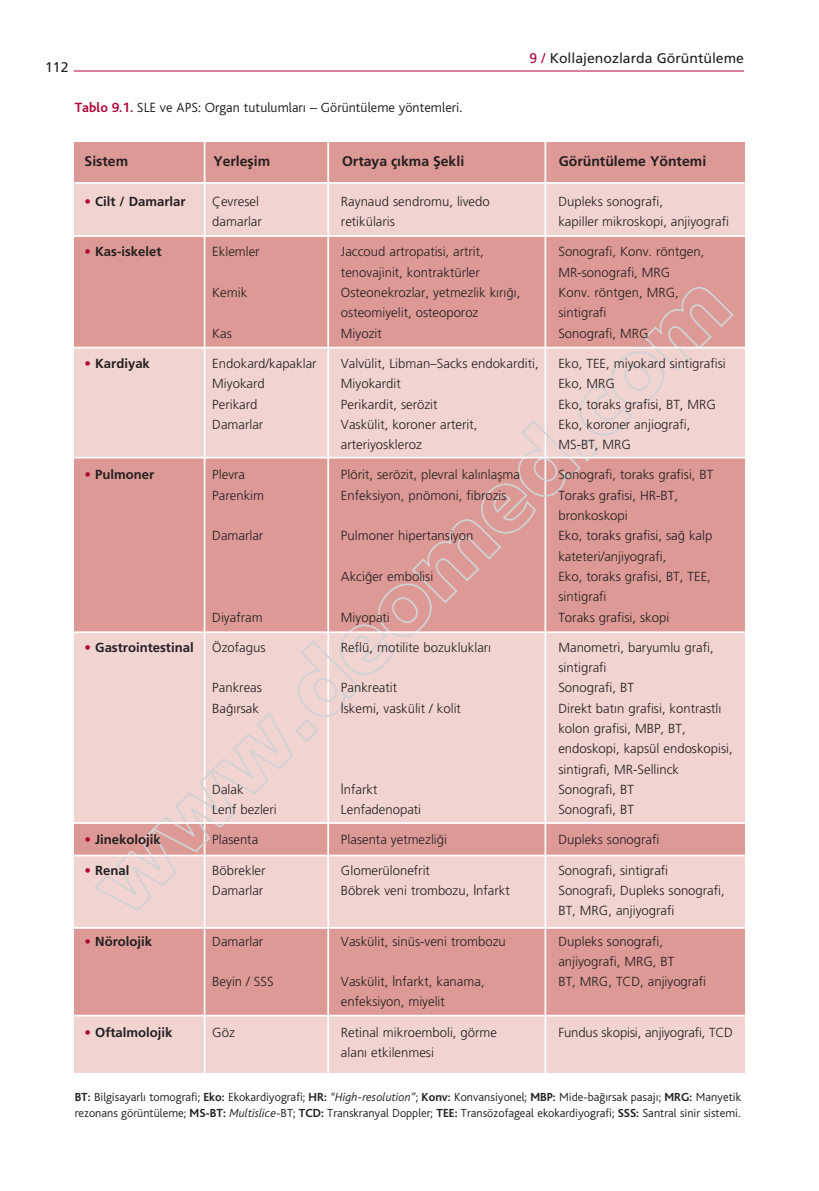
<style>
.page{position:relative;width:819px;height:1191px;background:#fff}
.page>*{position:absolute;margin:0;border:0;box-sizing:border-box;transform-origin:0 0}
.t1{font:300 14px "Bliss Turkish";color:#231f20}
.t2{font:700 14px "Frutiger";color:#231f20}
.t3{font:14px "Frutiger";color:#231f20}
.t4{font:300 13.12px/20.3px "Frutiger";color:#231f20}
.t5{font:700 13.12px "Frutiger";color:#231f20}
.t6{font:300 12.25px/16.1px "Bliss Turkish";color:#231f20}
.s1{font-weight:700;color:#b20738}
.s2{color:#b20738}
.s3{font-weight:700}
.s4{font-style:italic}
</style>
<div class="page">
<div style="left:75px;top:181px;width:669px;height:891px;background:#f1d3cf"></div>
<div style="left:75px;top:236px;width:669px;height:111px;background:#dd9995"></div>
<div style="left:75px;top:458px;width:669px;height:174px;background:#dd9995"></div>
<div style="left:75px;top:822px;width:669px;height:33px;background:#dd9995"></div>
<div style="left:75px;top:928px;width:669px;height:87px;background:#dd9995"></div>
<hr style="left:74px;top:71px;width:669px;height:1px;background:#b20738">
<div style="left:75px;top:142px;width:669px;height:41px;background:#dd9995"></div>
<hr style="left:204px;top:141px;width:1px;height:932px;background:#fff">
<hr style="left:327px;top:142px;width:2px;height:931px;background:#fff">
<hr style="left:544px;top:142px;width:2px;height:933px;background:#fff">
<hr style="left:75px;top:182px;width:669px;height:2px;background:#fff">
<hr style="left:74px;top:235px;width:674px;height:2px;background:#fff">
<svg style="left:92px;top:286px;width:643px;height:626px"></svg>
<hr style="left:74px;top:457px;width:672px;height:1px;background:#fff">
<hr style="left:74px;top:347px;width:673px;height:1px;background:#fff">
<hr style="left:74px;top:631px;width:672px;height:2px;background:#fff">
<hr style="left:74px;top:822px;width:672px;height:2px;background:#fff">
<hr style="left:74px;top:854px;width:672px;height:2px;background:#fff">
<hr style="left:74px;top:927px;width:672px;height:1px;background:#fff">
<hr style="left:74px;top:1014px;width:672px;height:2px;background:#fff">
<p class="t3" style="left:45px;top:61px;width:25px">112</p>
<p class="t1" style="left:75px;top:102px;width:389px"><span class="s1">Tablo 9.1.</span> SLE ve APS: Organ tutulumlar› – Görüntüleme yöntemleri.</p>
<p class="t3" style="left:529px;top:52px;width:216px"><span class="s2">9 /</span> Kollajenozlarda Görüntüleme</p>
<p class="t2" style="left:85px;top:155px;width:45px">Sistem</p>
<p class="t2" style="left:342px;top:155px;width:124px">Ortaya ç›kma fiekli</p>
<p class="t2" style="left:558px;top:155px;width:149px">Görüntüleme Yöntemi</p>
<p class="t2" style="left:213px;top:155px;width:58px">Yerleflim</p>
<p class="t5" style="left:85px;top:196px;width:103px"><span class="s2">•</span> Cilt / Damarlar</p>
<p class="t4" style="left:212px;top:192px;width:48px">Çevresel</p>
<p class="t4" style="left:341px;top:192px;width:150px">Raynaud sendromu, livedo</p>
<p class="t4" style="left:558px;top:192px;width:106px">Dupleks sonografi,</p>
<p class="t4" style="left:212px;top:212px;width:51px">damarlar</p>
<p class="t4" style="left:341px;top:212px;width:55px">retikülaris</p>
<p class="t4" style="left:558px;top:212px;width:172px">kapiller mikroskopi, anjiyografi</p>
<p class="t5" style="left:85px;top:246px;width:78px"><span class="s2">•</span> Kas-iskelet</p>
<p class="t4" style="left:212px;top:243px;width:49px">Eklemler</p>
<p class="t4" style="left:341px;top:243px;width:144px">Jaccoud artropatisi, artrit,</p>
<p class="t4" style="left:558px;top:243px;width:147px">Sonografi, Konv. röntgen,</p>
<p class="t4" style="left:341px;top:263px;width:140px">tenovajinit, kontraktürler</p>
<p class="t4" style="left:558px;top:263px;width:113px">MR-sonografi, MRG</p>
<p class="t4" style="left:212px;top:283px;width:36px">Kemik</p>
<p class="t4" style="left:341px;top:283px;width:181px">Osteonekrozlar, yetmezlik k›r›¤›,</p>
<p class="t4" style="left:558px;top:283px;width:122px">Konv. röntgen, MRG,</p>
<p class="t4" style="left:341px;top:304px;width:139px">osteomiyelit, osteoporoz</p>
<p class="t4" style="left:558px;top:304px;width:50px">sintigrafi</p>
<p class="t4" style="left:212px;top:324px;width:21px">Kas</p>
<p class="t4" style="left:341px;top:324px;width:42px">Miyozit</p>
<p class="t4" style="left:558px;top:324px;width:92px">Sonografi, MRG</p>
<p class="t5" style="left:85px;top:358px;width:67px"><span class="s2">•</span> Kardiyak</p>
<p class="t4" style="left:212px;top:354px;width:106px">Endokard/kapaklar</p>
<p class="t4" style="left:341px;top:354px;width:199px">Valvülit, Libman–Sacks endokarditi,</p>
<p class="t4" style="left:558px;top:354px;width:169px">Eko, TEE, miyokard sintigrafisi</p>
<p class="t4" style="left:212px;top:374px;width:54px">Miyokard</p>
<p class="t4" style="left:341px;top:374px;width:61px">Miyokardit</p>
<p class="t4" style="left:558px;top:374px;width:58px">Eko, MRG</p>
<p class="t4" style="left:212px;top:395px;width:47px">Perikard</p>
<p class="t4" style="left:341px;top:395px;width:98px">Perikardit, serözit</p>
<p class="t4" style="left:558px;top:395px;width:159px">Eko, toraks grafisi, BT, MRG</p>
<p class="t4" style="left:212px;top:415px;width:53px">Damarlar</p>
<p class="t4" style="left:341px;top:415px;width:138px">Vaskülit, koroner arterit,</p>
<p class="t4" style="left:558px;top:415px;width:133px">Eko, koroner anjiografi,</p>
<p class="t4" style="left:341px;top:435px;width:82px">arteriyoskleroz</p>
<p class="t4" style="left:558px;top:435px;width:74px">MS-BT, MRG</p>
<p class="t5" style="left:85px;top:469px;width:71px"><span class="s2">•</span> Pulmoner</p>
<p class="t4" style="left:212px;top:465px;width:34px">Plevra</p>
<p class="t4" style="left:341px;top:465px;width:180px">Plörit, serözit, plevral kal›nlaflma</p>
<p class="t4" style="left:558px;top:465px;width:156px">Sonografi, toraks grafisi, BT</p>
<p class="t4" style="left:212px;top:486px;width:53px">Parenkim</p>
<p class="t4" style="left:341px;top:486px;width:167px">Enfeksiyon, pnömoni, fibrozis</p>
<p class="t4" style="left:558px;top:486px;width:121px">Toraks grafisi, HR-BT, bronkoskopi</p>
<p class="t4" style="left:212px;top:526px;width:53px">Damarlar</p>
<p class="t4" style="left:341px;top:526px;width:134px">Pulmoner hipertansiyon</p>
<p class="t4" style="left:558px;top:526px;width:155px">Eko, toraks grafisi, sa¤ kalp kateteri/anjiyografi,</p>
<p class="t4" style="left:341px;top:567px;width:94px">Akci¤er embolisi</p>
<p class="t4" style="left:558px;top:567px;width:154px">Eko, toraks grafisi, BT, TEE, sintigrafi</p>
<p class="t4" style="left:212px;top:608px;width:52px">Diyafram</p>
<p class="t4" style="left:341px;top:608px;width:50px">Miyopati</p>
<p class="t4" style="left:558px;top:608px;width:112px">Toraks grafisi, skopi</p>
<p class="t5" style="left:85px;top:642px;width:111px"><span class="s2">•</span> Gastrointestinal</p>
<p class="t4" style="left:212px;top:638px;width:55px">Özofagus</p>
<p class="t4" style="left:341px;top:638px;width:152px">Reflü, motilite bozukluklar›</p>
<p class="t4" style="left:558px;top:638px;width:157px">Manometri, baryumlu grafi, sintigrafi</p>
<p class="t4" style="left:212px;top:678px;width:51px">Pankreas</p>
<p class="t4" style="left:341px;top:678px;width:58px">Pankreatit</p>
<p class="t4" style="left:558px;top:678px;width:77px">Sonografi, BT</p>
<p class="t4" style="left:212px;top:699px;width:48px">Ba¤›rsak</p>
<p class="t4" style="left:341px;top:699px;width:121px">‹skemi, vaskülit / kolit</p>
<p class="t4" style="left:558px;top:699px;width:176px">Direkt bat›n grafisi, kontrastl› kolon grafisi, MBP, BT, endoskopi, kapsül endoskopisi, sintigrafi, MR-Sellinck</p>
<p class="t4" style="left:212px;top:780px;width:33px">Dalak</p>
<p class="t4" style="left:341px;top:780px;width:38px">‹nfarkt</p>
<p class="t4" style="left:558px;top:780px;width:77px">Sonografi, BT</p>
<p class="t4" style="left:212px;top:800px;width:66px">Lenf bezleri</p>
<p class="t4" style="left:341px;top:800px;width:82px">Lenfadenopati</p>
<p class="t4" style="left:558px;top:800px;width:77px">Sonografi, BT</p>
<p class="t5" style="left:85px;top:834px;width:78px"><span class="s2">•</span> Jinekolojik</p>
<p class="t4" style="left:212px;top:830px;width:47px">Plasenta</p>
<p class="t4" style="left:341px;top:830px;width:108px">Plasenta yetmezli¤i</p>
<p class="t4" style="left:558px;top:830px;width:102px">Dupleks sonografi</p>
<p class="t5" style="left:85px;top:864px;width:46px"><span class="s2">•</span> Renal</p>
<p class="t4" style="left:212px;top:861px;width:55px">Böbrekler</p>
<p class="t4" style="left:341px;top:861px;width:90px">Glomerülonefrit</p>
<p class="t4" style="left:558px;top:861px;width:111px">Sonografi, sintigrafi</p>
<p class="t4" style="left:212px;top:881px;width:53px">Damarlar</p>
<p class="t4" style="left:341px;top:881px;width:170px">Böbrek veni trombozu, ‹nfarkt</p>
<p class="t4" style="left:558px;top:881px;width:168px">Sonografi, Dupleks sonografi,<br>BT, MRG, anjiyografi</p>
<p class="t5" style="left:85px;top:935px;width:69px"><span class="s2">•</span> Nörolojik</p>
<p class="t4" style="left:212px;top:931px;width:53px">Damarlar</p>
<p class="t4" style="left:341px;top:931px;width:166px">Vaskülit, sinüs-veni trombozu</p>
<p class="t4" style="left:558px;top:931px;width:117px">Dupleks sonografi, anjiyografi, MRG, BT</p>
<p class="t4" style="left:212px;top:972px;width:63px">Beyin / SSS</p>
<p class="t4" style="left:341px;top:972px;width:145px">Vaskülit, ‹nfarkt, kanama,</p>
<p class="t4" style="left:558px;top:972px;width:149px">BT, MRG, TCD, anjiyografi</p>
<p class="t4" style="left:341px;top:992px;width:105px">enfeksiyon, miyelit</p>
<p class="t5" style="left:85px;top:1026px;width:89px"><span class="s2">•</span> Oftalmolojik</p>
<p class="t4" style="left:212px;top:1023px;width:24px">Göz</p>
<p class="t4" style="left:341px;top:1023px;width:158px">Retinal mikroemboli, görme</p>
<p class="t4" style="left:558px;top:1023px;width:176px">Fundus skopisi, anjiyografi, TCD</p>
<p class="t4" style="left:341px;top:1043px;width:94px">alan› etkilenmesi</p>
<p class="t6" style="left:75px;top:1090px;width:667px"><span class="s3">BT:</span> Bilgisayarl› tomografi; <span class="s3">Eko:</span> Ekokardiyografi; <span class="s3">HR:</span> <span class="s4">“High-resolution”</span>; <span class="s3">Konv:</span> Konvansiyonel; <span class="s3">MBP:</span> Mide-ba¤›rsak pasaj›; <span class="s3">MRG:</span> Manyetik rezonans görüntüleme; <span class="s3">MS-BT:</span> <span class="s4">Multislice</span>-BT; <span class="s3">TCD:</span> Transkranyal Doppler; <span class="s3">TEE:</span> Transözofageal ekokardiyografi; <span class="s3">SSS:</span> Santral sinir sistemi.</p>
</div>
